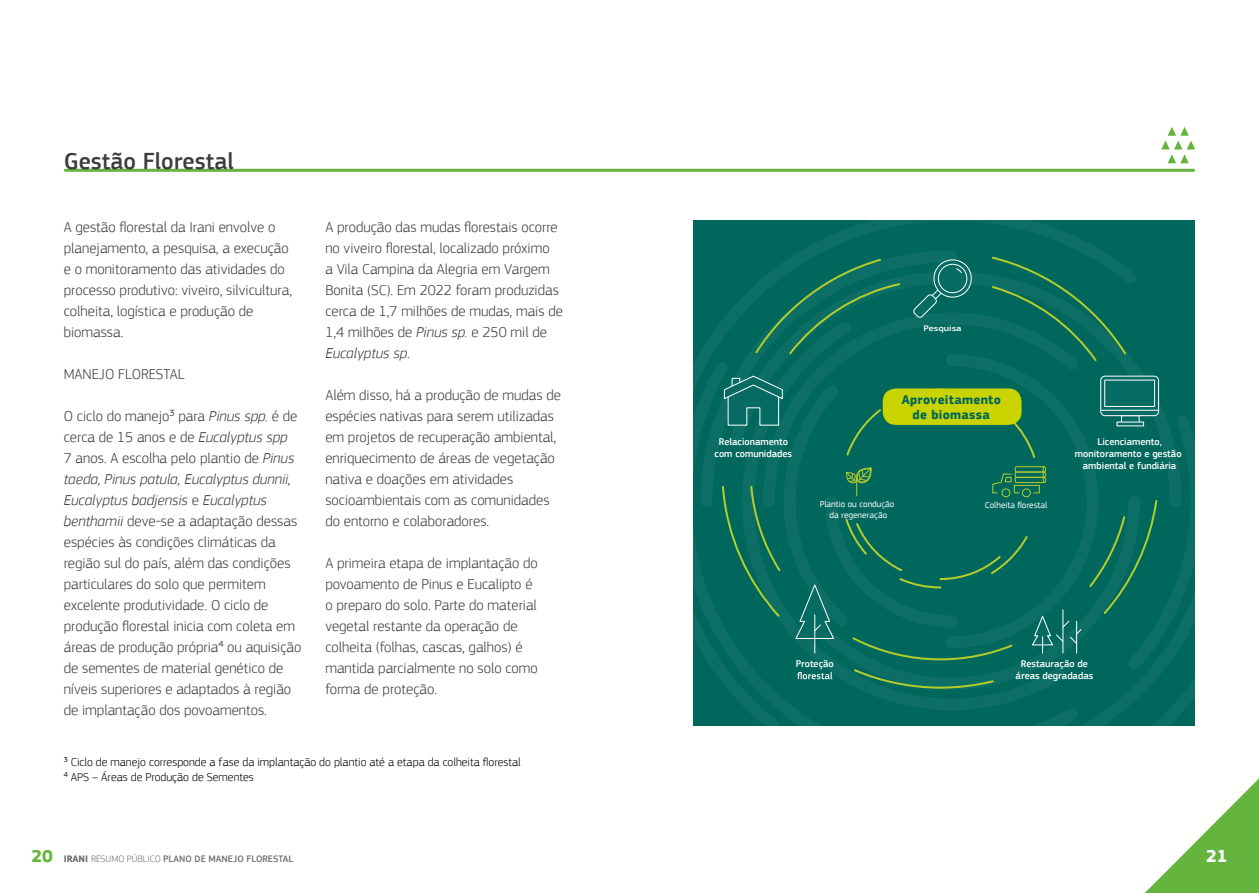
<style>
.page{position:relative;width:1259px;height:893px;background:#fff}
.page>*{position:absolute;margin:0;border:0;box-sizing:border-box;transform-origin:0 0}
.t1{font:500 24px "PF Square Sans Pro";color:#3c3c3b}
.t2{font:700 18px "PF Square Sans Pro";color:#fff}
.t3{font:300 15px/21px "PF Square Sans Pro";color:#3c3c3b}
.t4{font:700 13.05px/15.3px "PF Square Sans Pro";letter-spacing:.02em;color:#00675d;text-align:center}
.t5{font:300 12px/14.4px "PF Square Sans Pro";color:#000}
.t6{font:500 10.05px/12px "PF Square Sans Pro";color:#fff;text-align:center}
.t7{font:500 9.75px "PF Square Sans Pro";color:#706f6f}
.t8{font:9px/10.8px "PF Square Sans Pro";color:#fff;text-align:center}
.t9{font:500 8.25px "PF Square Sans Pro";color:#fff;scale:1.21 1}
.s1{font-style:italic}
.s2{font-weight:700;font-size:18px;color:#65b43d}
.s3{font-weight:700}
.s4{font-weight:300}
</style>
<div class="page">
<svg style="left:693px;top:220px;width:454px;height:131px;background:#01685e"></svg>
<svg style="left:694px;top:244px;width:269px;height:269px;background:#02685e"></svg>
<svg style="left:720px;top:265px;width:467px;height:109px;background:#01675d"></svg>
<svg style="left:703px;top:311px;width:53px;height:415px;background:#04695f"></svg>
<svg style="left:756px;top:306px;width:234px;height:68px;background:#03685e"></svg>
<svg style="left:939px;top:348px;width:165px;height:26px;background:#04695f"></svg>
<svg style="left:913px;top:257px;width:61px;height:61px;background:#18756d"></svg>
<svg style="left:990px;top:256px;width:138px;height:107px;background:#0a6c5c"></svg>
<svg style="left:753px;top:257px;width:148px;height:99px;background:#0b6d5d"></svg>
<svg style="left:721px;top:374px;width:474px;height:352px;background:#076b5e"></svg>
<div style="left:882px;top:388px;width:139px;height:37px;background:#c8d300;border-radius:13px"></div>
<svg style="left:1145px;top:778px;width:114px;height:115px"></svg>
<svg style="left:1161px;top:127px;width:34px;height:36px"></svg>
<hr style="left:65px;top:169px;width:1128px;height:3px;background:#64b43e">
<h1 class="t1" style="left:64px;top:147px;width:171px">Gestão Florestal</h1>
<p class="t3" style="left:64px;top:217px;width:230px">A gestão florestal da Irani envolve o planejamento, a pesquisa, a execução e o monitoramento das atividades do processo produtivo: viveiro, silvicultura, colheita, logística e produção de biomassa.</p>
<p class="t3" style="left:64px;top:364px;width:123px">MANEJO FLORESTAL</p>
<p class="t3" style="left:64px;top:406px;width:239px">O ciclo do manejo³ para <span class="s1">Pinus spp.</span> é de cerca de 15 anos e de <span class="s1">Eucalyptus spp<br></span>7 anos. A escolha pelo plantio de <span class="s1">Pinus taeda, Pinus patula, Eucalyptus dunnii, Eucalyptus badjensis</span> e <span class="s1">Eucalyptus benthamii</span> deve-se a adaptação dessas espécies às condições climáticas da região sul do país, além das condições particulares do solo que permitem excelente produtividade. O ciclo de produção florestal inicia com coleta em áreas de produção própria⁴ ou aquisição de sementes de material genético de níveis superiores e adaptados à região de implantação dos povoamentos.</p>
<p class="t3" style="left:325px;top:217px;width:239px">A produção das mudas florestais ocorre no viveiro florestal, localizado próximo<br>a Vila Campina da Alegria em Vargem Bonita (SC). Em 2022 foram produzidas cerca de 1,7 milhões de mudas, mais de 1,4 milhões de <span class="s1">Pinus sp.</span> e 250 mil de <span class="s1">Eucalyptus sp</span>.</p>
<p class="t3" style="left:325px;top:385px;width:237px">Além disso, há a produção de mudas de espécies nativas para serem utilizadas em projetos de recuperação ambiental, enriquecimento de áreas de vegetação nativa e doações em atividades socioambientais com as comunidades do entorno e colaboradores.</p>
<p class="t3" style="left:325px;top:553px;width:214px">A primeira etapa de implantação do povoamento de Pinus e Eucalipto é o preparo do solo. Parte do material vegetal restante da operação de colheita (folhas, cascas, galhos) é mantida parcialmente no solo como forma de proteção.</p>
<p class="t5" style="left:64px;top:755px;width:458px">³ Ciclo de manejo corresponde a fase da implantação do plantio até a etapa da colheita florestal<br>⁴ APS – Áreas de Produção de Sementes</p>
<p class="t9" style="left:923px;top:323px;width:33px">Pesquisa</p>
<p class="t6" style="left:714px;top:436px;width:79px">Relacionamento com comunidades</p>
<p class="t4" style="left:901px;top:392px;width:101px">Aproveitamento de biomassa</p>
<p class="t8" style="left:820px;top:498px;width:76px">Plantio ou condução da regeneração</p>
<p class="t8" style="left:985px;top:500px;width:64px">Colheita florestal</p>
<p class="t6" style="left:1075px;top:436px;width:108px">Licenciamento, monitoramento e gestão ambiental e fundiária</p>
<p class="t6" style="left:795px;top:658px;width:40px">Proteção</p>
<p class="t6" style="left:1015px;top:658px;width:79px">Restauração de áreas degradadas</p>
<p class="t7" style="left:31px;top:853px;width:263px"><span class="s2">20</span> <span class="s3">IRANI</span> <span class="s4">RESUMO PÚBLICO</span> PLANO DE MANEJO FLORESTAL</p>
<p class="t2" style="left:1206px;top:846px;width:23px">21</p>
</div>
